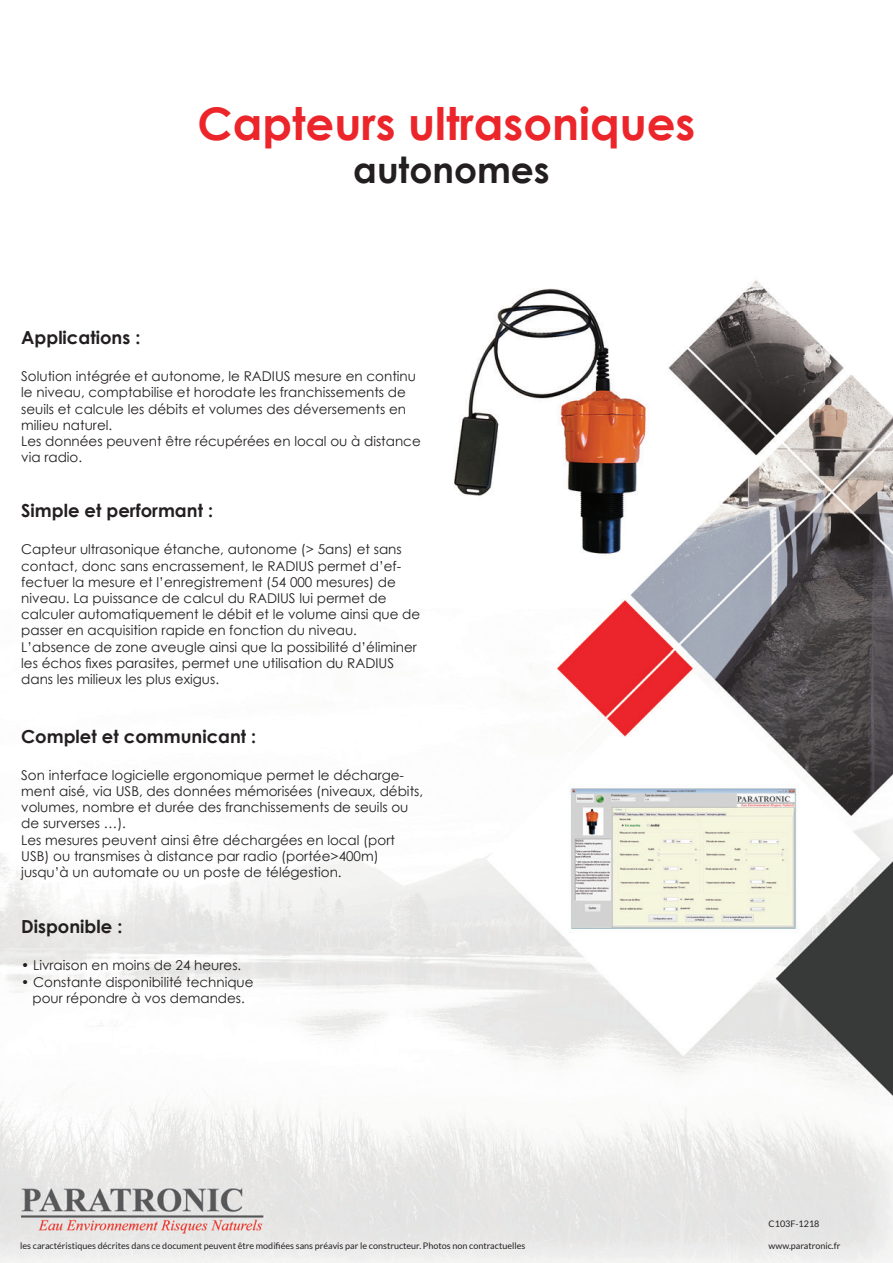
<style>
.page{position:relative;width:893px;height:1263px;background:#fff}
.page>*{position:absolute;margin:0;border:0;box-sizing:border-box;transform-origin:0 0}
.t1{font:700 45px "Century Gothic";color:#eb252a}
.t2{font:700 36px "Century Gothic";color:#231f20}
.t3{font:700 18px "Century Gothic";color:#231f20}
.t4{font:13.5px/16.2px "Century Gothic";color:#231f20}
.t5{font:9px "Lato";color:#231f20}
</style>
<div class="page">
<img style="left:0;top:280px;width:893px;height:983px">
<h3 class="t3" style="left:21px;top:324px;width:121px">Applications :</h3>
<h1 class="t1" style="left:198px;top:90px;width:499px">Capteurs ultrasoniques</h1>
<h2 class="t2" style="left:353px;top:143px;width:198px">autonomes</h2>
<p class="t4" style="left:21px;top:368px;width:401px">Solution intégrée et autonome, le RADIUS mesure en continu le niveau, comptabilise et horodate les franchissements de seuils et calcule les débits et volumes des déversements en milieu naturel.<br>Les données peuvent être récupérées en local ou à distance via radio.</p>
<h3 class="t3" style="left:21px;top:497px;width:193px">Simple et performant :</h3>
<p class="t4" style="left:21px;top:541px;width:401px">Capteur ultrasonique étanche, autonome (&gt; 5ans) et sans contact, donc sans encrassement, le RADIUS permet d’ef&shy;fectuer la mesure et l’enregistrement (54 000 mesures) de niveau. La puissance de calcul du RADIUS lui permet de calculer automatiquement le débit et le volume ainsi que de passer en acquisition rapide en fonction du niveau.<br>L’absence de zone aveugle ainsi que la possibilité d’éliminer les échos fixes parasites, permet une utilisation du RADIUS dans les milieux les plus exigus.</p>
<h3 class="t3" style="left:21px;top:723px;width:237px">Complet et communicant :</h3>
<p class="t4" style="left:21px;top:767px;width:403px">Son interface logicielle ergonomique permet le décharge&shy;ment aisé, via USB, des données mémorisées (niveaux, débits, volumes, nombre et durée des franchissements de seuils ou de surverses …).<br>Les mesures peuvent ainsi être déchargées en local (port USB) ou transmises à distance par radio (portée&gt;400m) jusqu’à un automate ou un poste de télégestion.</p>
<h3 class="t3" style="left:21px;top:913px;width:103px">Disponible :</h3>
<p class="t4" style="left:21px;top:957px;width:222px">• Livraison en moins de 24 heures.</p>
<p class="t4" style="left:21px;top:973px;width:234px;text-align:center">• Constante disponibilité technique pour répondre à vos demandes.</p>
<p class="t5" style="left:20px;top:1241px;width:507px">les caractéristiques décrites dans ce document peuvent être modifiées sans préavis par le constructeur. Photos non contractuelles</p>
<p class="t5" style="left:769px;top:1219px;width:52px">C103F-1218</p>
<p class="t5" style="left:769px;top:1240px;width:73px">www.paratronic.fr</p>
</div>
